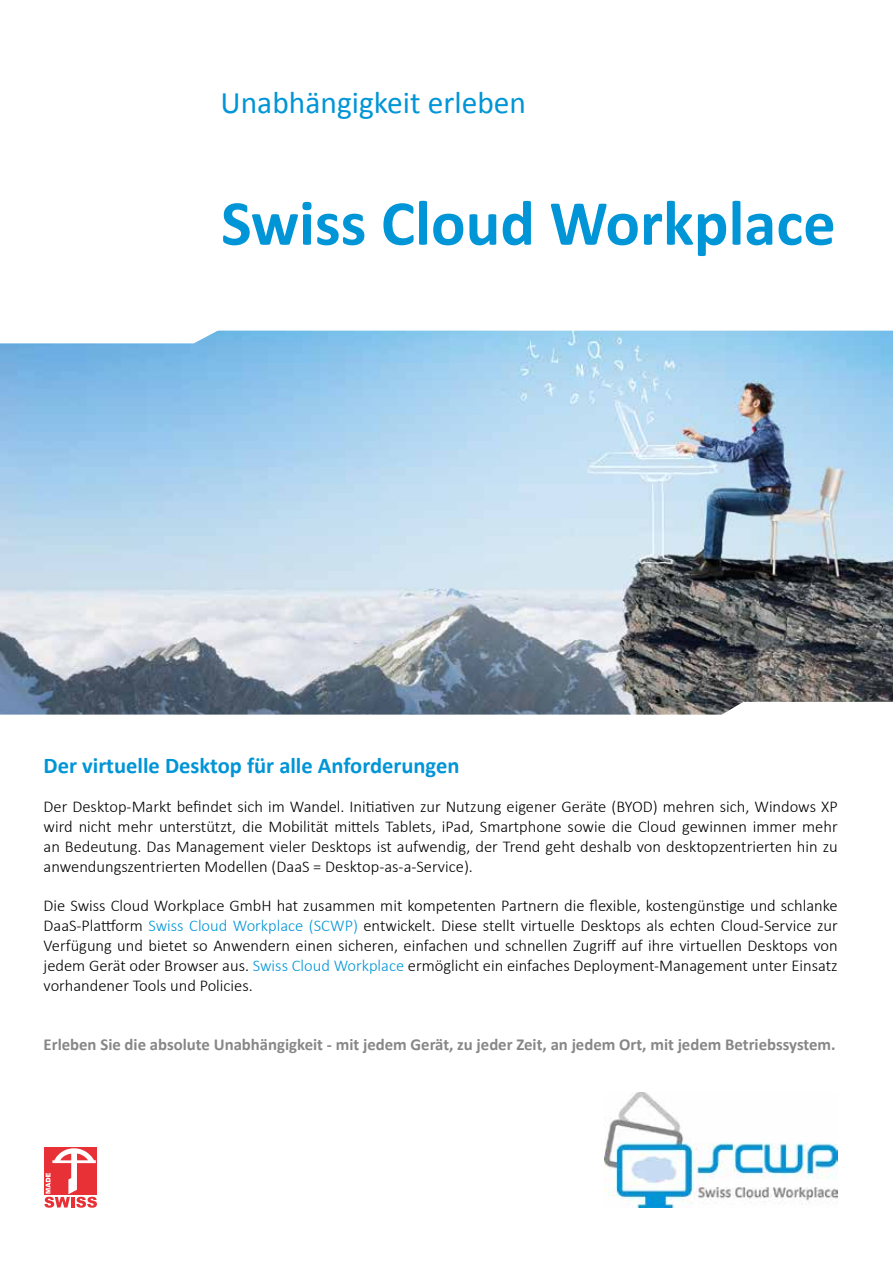
<style>
.page{position:relative;width:893px;height:1263px;background:#fff}
.page>*{position:absolute;margin:0;border:0;box-sizing:border-box;transform-origin:0 0}
.t1{font:700 64.5px "Calibri";color:#0095d6}
.t2{font:31.5px "Calibri";color:#0095d6}
.t3{font:700 22.5px "Calibri";color:#0095d6}
.t4{font:700 16.8px "Calibri";color:#878787}
.t5{font:300 16.5px/19.8px "Calibri";color:#000;text-align:justify}
.s1{color:#0095d6}
</style>
<div class="page">
<img style="left:0;top:331px;width:893px;height:384px">
<svg style="left:0;top:330px;width:226px;height:14px"></svg>
<svg style="left:715px;top:701px;width:178px;height:14px"></svg>
<img style="left:605px;top:1092px;width:233px;height:116px">
<div style="left:44px;top:1147px;width:53px;height:48px;background:#e73137"></div>
<svg style="left:44px;top:1148px;width:53px;height:60px"></svg>
<h2 class="t2" style="left:220px;top:83px;width:307px">Unabhängigkeit erleben</h2>
<h1 class="t1" style="left:221px;top:182px;width:616px">Swiss Cloud Workplace</h1>
<h3 class="t3" style="left:44px;top:751px;width:417px">Der virtuelle Desktop für alle Anforderungen</h3>
<p class="t5" style="left:44px;top:797px;width:796px">Der Desktop-Markt befindet sich im Wandel. Initiativen zur Nutzung eigener Geräte (BYOD) mehren sich, Windows XP wird nicht mehr unterstützt, die Mobilität mittels Tablets, iPad, Smartphone sowie die Cloud gewinnen immer mehr an Bedeutung. Das Management vieler Desktops ist aufwendig, der Trend geht deshalb von desktopzentrierten hin zu anwendungszentrierten Modellen (DaaS = Desktop-as-a-Service).</p>
<p class="t5" style="left:44px;top:896px;width:796px">Die Swiss Cloud Workplace GmbH hat zusammen mit kompetenten Partnern die flexible, kostengünstige und schlanke DaaS-Plattform <span class="s1">Swiss Cloud Workplace (SCWP)</span> entwickelt. Diese stellt virtuelle Desktops als echten Cloud-Service zur Verfügung und bietet so Anwendern einen sicheren, einfachen und schnellen Zugriff auf ihre virtuellen Desktops von jedem Gerät oder Browser aus. <span class="s1">Swiss Cloud Workplace</span> ermöglicht ein einfaches Deployment-Management unter Einsatz vorhandener Tools und Policies.</p>
<p class="t4" style="left:44px;top:1034px;width:793px">Erleben Sie die absolute Unabhängigkeit - mit jedem Gerät, zu jeder Zeit, an jedem Ort, mit jedem Betriebssystem.</p>
</div>
